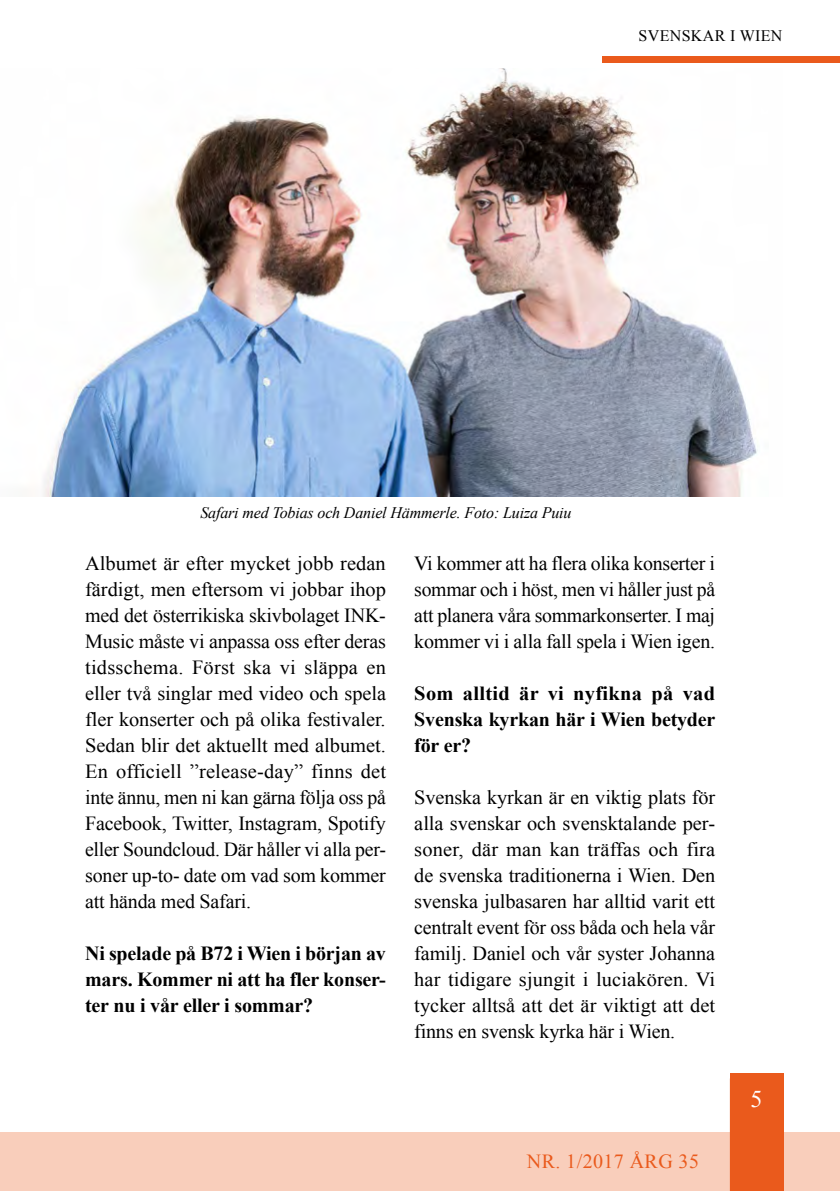
<style>
.page{position:relative;width:840px;height:1191px;background:#fff}
.page>*{position:absolute;margin:0;border:0;box-sizing:border-box;transform-origin:0 0}
.t1{font:24px "Times New Roman";color:#fff}
.t2{font:20px/26px "Times New Roman";letter-spacing:-.01em;color:#000;text-align:justify}
.t3{font:700 20px/26px "Times New Roman";letter-spacing:-.01em;color:#000;text-align:justify}
.t4{font:20px "Times New Roman";letter-spacing:.02em;color:#ea5a1c}
.t5{font:italic 16px "Times New Roman";letter-spacing:-.01em;color:#000}
.t6{font:16px "Times New Roman";color:#000}
</style>
<div class="page">
<div style="left:0;top:1132px;width:839px;height:59px;background:#f9cebb"></div>
<div style="left:729px;top:1073px;width:53px;height:118px;background:#ea5a1c"></div>
<div style="left:602px;top:56px;width:237px;height:7px;background:#ea5a1c"></div>
<img style="left:43px;top:68px;width:715px;height:428px">
<p class="t6" style="left:638px;top:26px;width:22px">Svenskar</p>
<p class="t6" style="left:729px;top:26px;width:35px">i Wien</p>
<p class="t5" style="left:200px;top:503px;width:372px">Safari med Tobias och Daniel Hämmerle. Foto: Luiza Puiu</p>
<p class="t2" style="left:85px;top:550px;width:302px">Albumet är efter mycket jobb redan färdigt, men eftersom vi jobbar ihop med det österrikiska skivbolaget INK-Music måste vi anpassa oss efter deras tidsschema. Först ska vi släppa en eller två singlar med video och spela fler konserter och på olika festivaler.<br>Sedan blir det aktuellt med albumet.<br>En officiell ”release-day” finns det inte ännu, men ni kan gärna följa oss på Facebook, Twitter, Instagram, Spotify eller Soundcloud. Där håller vi alla per&shy;soner up-to- date om vad som kommer att hända med Safari.</p>
<p class="t3" style="left:85px;top:940px;width:302px">Ni spelade på B72 i Wien i början av mars. Kommer ni att ha fler konser&shy;ter nu i vår eller i sommar?</p>
<p class="t2" style="left:414px;top:550px;width:302px">Vi kommer att ha flera olika konserter i sommar och i höst, men vi håller just på att planera våra sommarkonserter. I maj kommer vi i alla fall spela i Wien igen.</p>
<p class="t3" style="left:414px;top:680px;width:302px">Som alltid är vi nyfikna på vad Svenska kyrkan här i Wien betyder för er?</p>
<p class="t2" style="left:414px;top:784px;width:302px">Svenska kyrkan är en viktig plats för alla svenskar och svensktalande per&shy;soner, där man kan träffas och fira de svenska traditionerna i Wien. Den svenska julbasaren har alltid varit ett centralt event för oss båda och hela vår familj. Daniel och vår syster Johanna har tidigare sjungit i luciakören. Vi tycker alltså att det är viktigt att det finns en svensk kyrka här i Wien.</p>
<p class="t4" style="left:526px;top:1150px;width:173px">NR. 1/2017 ÅRG 35</p>
<p class="t1" style="left:750px;top:1085px;width:13px">5</p>
</div>
